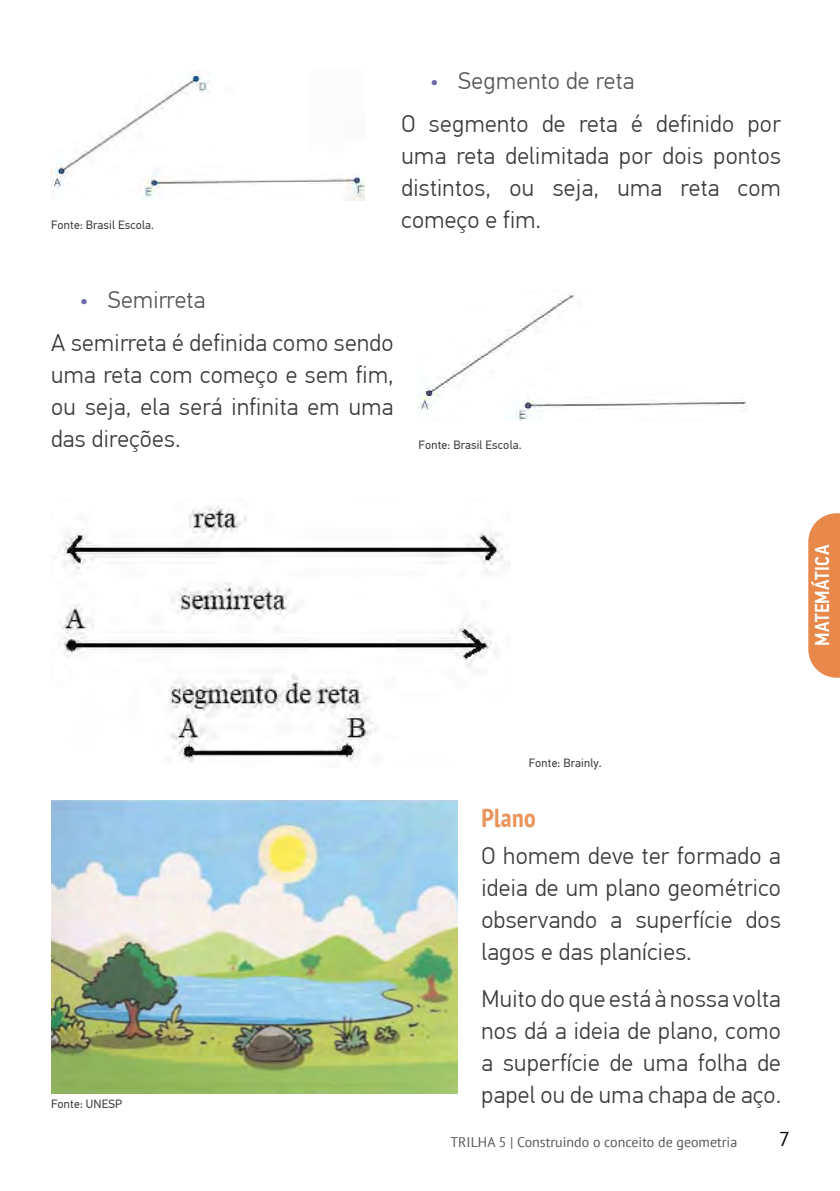
<style>
.page{position:relative;width:840px;height:1191px;background:#fff}
.page>*{position:absolute;margin:0;border:0;box-sizing:border-box;transform-origin:0 0}
.t1{font:700 condensed 26px "PT Sans";letter-spacing:.015em;color:#ea945c}
.t2{font:300 24px/32px "PF Din Text Pro";letter-spacing:.015em;color:#3c3c3b;text-align:justify}
.t3{font:500 20px "PF Din Text Cond Pro";letter-spacing:.015em;color:#fff}
.t4{font:20px "PT Sans";color:#000}
.t5{font:14px "PT Sans";color:#575756}
.t6{font:12px "PF Din Text Pro";letter-spacing:.015em;color:#3c3c3b}
.s1{color:#6c68a9}
.s2{color:#575756}
</style>
<div class="page">
<svg style="left:808px;top:513px;width:31px;height:164px;background:#e99157"></svg>
<img style="left:51px;top:71px;width:313px;height:129px">
<img style="left:418px;top:294px;width:328px;height:126px">
<img style="left:59px;top:506px;width:450px;height:256px">
<img style="left:51px;top:800px;width:406px;height:294px">
<p class="t6" style="left:51px;top:217px;width:104px">Fonte: Brasil Escola.</p>
<p class="t2" style="left:401px;top:59px;width:380px;line-height:43.4px;text-indent:28px"><span class="s1">•</span> <span class="s2">Segmento de reta<br></span>O segmento de reta é definido por</p>
<p class="t2" style="left:401px;top:140px;width:380px">uma reta delimitada por dois pontos distintos, ou seja, uma reta com começo e fim.</p>
<p class="t2" style="left:51px;top:278px;width:344px;line-height:43.4px;text-indent:28px"><span class="s1">•</span> <span class="s2">Semirreta<br></span>A semirreta é definida como sendo</p>
<p class="t2" style="left:51px;top:359px;width:344px">uma reta com começo e sem fim, ou seja, ela será infinita em uma das direções.</p>
<p class="t6" style="left:418px;top:438px;width:104px">Fonte: Brasil Escola.</p>
<p class="t3" style="left:809px;top:646px;width:103px;rotate:-90deg">MATEMÁTICA</p>
<p class="t6" style="left:51px;top:1097px;width:72px">Fonte: UNESP</p>
<p class="t6" style="left:528px;top:756px;width:75px">Fonte: Brainly.</p>
<p class="t1" style="left:481px;top:800px;width:56px">Plano</p>
<p class="t2" style="left:481px;top:840px;width:301px">O homem deve ter formado a ideia de um plano geométrico observando a superfície dos lagos e das planícies.</p>
<p class="t2" style="left:481px;top:982px;width:301px">Muito do que está à nossa volta nos dá a ideia de plano, como a superfície de uma folha de papel ou de uma chapa de aço.</p>
<p class="t5" style="left:450px;top:1132px;width:288px">TRILHA 5 | Construindo o conceito de geometria</p>
<p class="t4" style="left:778px;top:1126px;width:12px">7</p>
</div>
